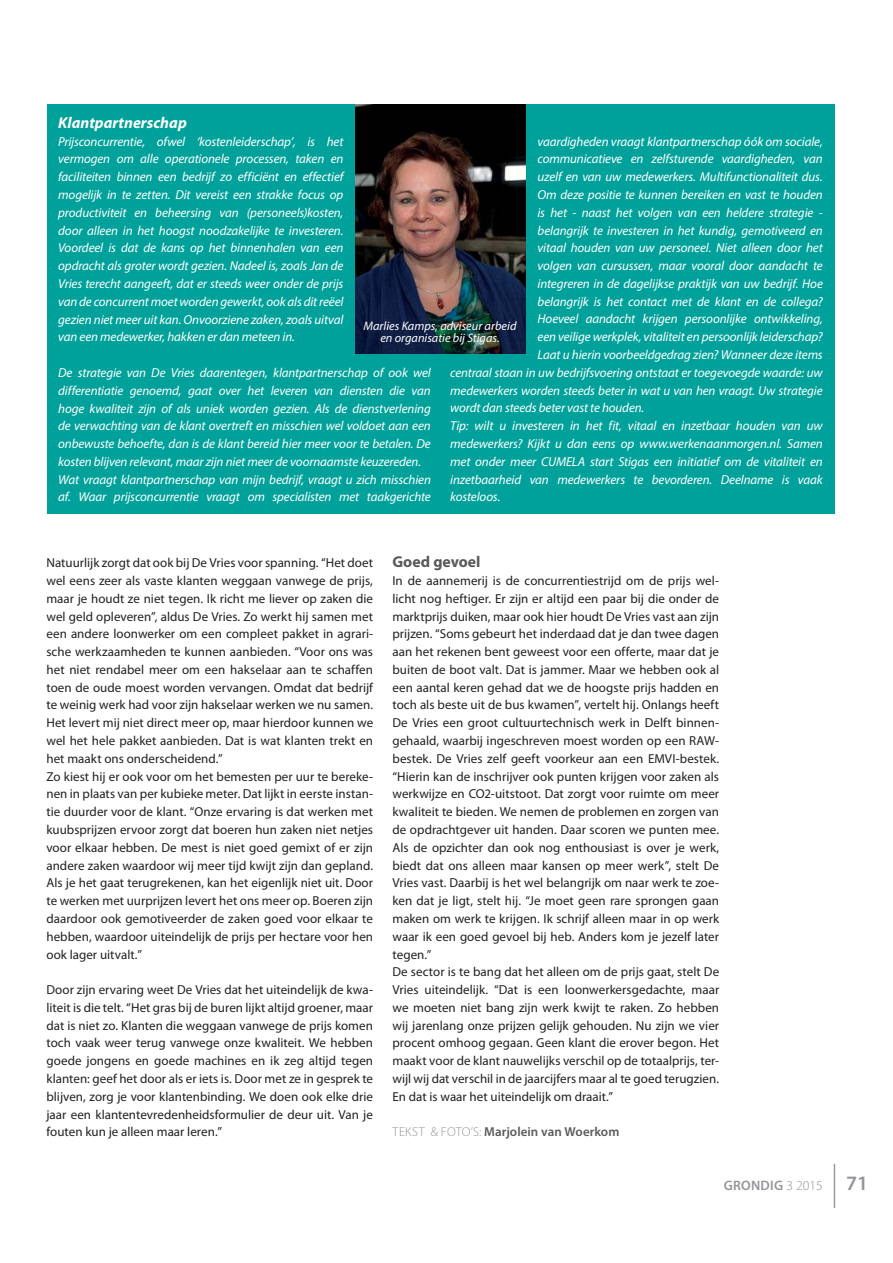
<style>
.page{position:relative;width:893px;height:1263px;background:#fff}
.page>*{position:absolute;margin:0;border:0;box-sizing:border-box;transform-origin:0 0}
.t1{font:italic 700 15.75px "Myriad Pro";letter-spacing:.005em;color:#fff}
.t2{font:700 15.75px "Myriad Pro";color:#58595b}
.t3{font:600 13.65px "Myriad Pro";letter-spacing:.02em;color:#939598}
.t4{font:13.05px/17.9px "Myriad Pro";color:#231f20}
.t5{font:italic 13.05px/17.9px "Myriad Pro";letter-spacing:-.01em;color:#fff;text-align:justify}
.t6{font:600 13.05px "Myriad Pro";letter-spacing:.005em;color:#58595b}
.t7{font:italic 12.3px/12.3px "Myriad Pro";color:#fff;text-align:center}
.s1{font-weight:300;color:#939598}
.s2{font-weight:300}
.s3{font-size:20.55px}
</style>
<div class="page">
<div style="left:47px;top:104px;width:787px;height:410px;background:#00a19a"></div>
<hr style="left:834px;top:1164px;width:1px;height:44px;background:#939598">
<img style="left:355px;top:104px;width:171px;height:250px">
<p class="t1" style="left:58px;top:113px;width:130px">Klantpartnerschap</p>
<p class="t5" style="left:58px;top:133px;width:287px">Prijsconcurrentie, ofwel ‘kostenleiderschap’, is het vermogen om alle operationele processen, taken en faciliteiten binnen een bedrijf zo efficiënt en effectief mogelijk in te zetten. Dit vereist een strakke focus op productiviteit en beheersing van (personeels)kosten, door alleen in het hoogst noodzakelijke te investeren.<br>Voordeel is dat de kans op het binnenhalen van een opdracht als groter wordt gezien. Nadeel is, zoals Jan de Vries terecht aangeeft, dat er steeds weer onder de prijs van de concurrent moet worden gewerkt, ook als dit reëel gezien niet meer uit kan. Onvoorziene zaken, zoals uitval van een medewerker, hakken er dan meteen in.</p>
<p class="t5" style="left:58px;top:364px;width:374px;text-align:left">De strategie van De Vries daarentegen, klantpartnerschap of ook wel differentiatie genoemd, gaat over het leveren van diensten die van hoge kwaliteit zijn of als uniek worden gezien. Als de dienstverlening de verwachting van de klant overtreft en misschien wel voldoet aan een onbewuste behoefte, dan is de klant bereid hier meer voor te betalen. De kosten blijven relevant, maar zijn niet meer de voornaamste keuzereden.<br>Wat vraagt klantpartnerschap van mijn bedrijf, vraagt u zich misschien af. Waar prijsconcurrentie vraagt om specialisten met taakgerichte</p>
<p class="t5" style="left:537px;top:133px;width:287px">vaardigheden vraagt klantpartnerschap óók om sociale,</p>
<p class="t5" style="left:537px;top:151px;width:287px">communicatieve en zelfsturende vaardigheden, van</p>
<p class="t5" style="left:537px;top:169px;width:287px">uzelf en van uw medewerkers. Multifunctionaliteit dus.</p>
<p class="t5" style="left:537px;top:186px;width:287px">Om deze positie te kunnen bereiken en vast te houden</p>
<p class="t5" style="left:537px;top:204px;width:287px">is het - naast het volgen van een heldere strategie -</p>
<p class="t5" style="left:537px;top:222px;width:287px">belangrijk te investeren in het kundig, gemotiveerd en</p>
<p class="t5" style="left:537px;top:240px;width:287px">vitaal houden van uw personeel. Niet alleen door het</p>
<p class="t5" style="left:537px;top:258px;width:287px">volgen van cursussen, maar vooral door aandacht te</p>
<p class="t5" style="left:537px;top:275px;width:287px">integreren in de dagelijkse praktijk van uw bedrijf. Hoe</p>
<p class="t5" style="left:537px;top:293px;width:287px">belangrijk is het contact met de klant en de collega?</p>
<p class="t5" style="left:537px;top:311px;width:287px">Hoeveel aandacht krijgen persoonlijke ontwikkeling,</p>
<p class="t5" style="left:537px;top:329px;width:287px">een veilige werkplek, vitaliteit en persoonlijk leiderschap?</p>
<p class="t5" style="left:537px;top:347px;width:287px">Laat u hierin voorbeeldgedrag zien? Wanneer deze items</p>
<p class="t5" style="left:450px;top:364px;width:374px">centraal staan in uw bedrijfsvoering ontstaat er toegevoegde waarde: uw</p>
<p class="t5" style="left:450px;top:382px;width:374px">medewerkers worden steeds beter in wat u van hen vraagt. Uw strategie</p>
<p class="t5" style="left:450px;top:400px;width:196px">wordt dan steeds beter vast te houden.</p>
<p class="t5" style="left:450px;top:418px;width:374px">Tip: wilt u investeren in het fit, vitaal en inzetbaar houden van uw</p>
<p class="t5" style="left:450px;top:436px;width:374px">medewerkers? Kijkt u dan eens op www.werkenaanmorgen.nl. Samen</p>
<p class="t5" style="left:450px;top:453px;width:374px">met onder meer CUMELA start Stigas een initiatief om de vitaliteit en</p>
<p class="t5" style="left:450px;top:471px;width:374px">inzetbaarheid van medewerkers te bevorderen. Deelname is vaak</p>
<p class="t5" style="left:450px;top:489px;width:52px">kosteloos.</p>
<p class="t7" style="left:363px;top:321px;width:155px">Marlies Kamps, adviseur arbeid en organisatie bij Stigas.</p>
<p class="t4" style="left:46px;top:555px;width:328px">Natuurlijk zorgt dat ook bij De Vries voor spanning. “Het doet wel eens zeer als vaste klanten weggaan vanwege de prijs, maar je houdt ze niet tegen. Ik richt me liever op zaken die wel geld opleveren”, aldus De Vries. Zo werkt hij samen met een andere loonwerker om een compleet pakket in agrari&shy;sche werkzaamheden te kunnen aanbieden. “Voor ons was het niet rendabel meer om een hakselaar aan te schaffen toen de oude moest worden vervangen. Omdat dat bedrijf te weinig werk had voor zijn hakselaar werken we nu samen.<br>Het levert mij niet direct meer op, maar hierdoor kunnen we wel het hele pakket aanbieden. Dat is wat klanten trekt en het maakt ons onderscheidend.”<br>Zo kiest hij er ook voor om het bemesten per uur te bereke&shy;nen in plaats van per kubieke meter. Dat lijkt in eerste instan&shy;tie duurder voor de klant. “Onze ervaring is dat werken met kuubsprijzen ervoor zorgt dat boeren hun zaken niet netjes voor elkaar hebben. De mest is niet goed gemixt of er zijn andere zaken waardoor wij meer tijd kwijt zijn dan gepland.<br>Als je het gaat terugrekenen, kan het eigenlijk niet uit. Door te werken met uurprijzen levert het ons meer op. Boeren zijn daardoor ook gemotiveerder de zaken goed voor elkaar te hebben, waardoor uiteindelijk de prijs per hectare voor hen ook lager uitvalt.”</p>
<p class="t4" style="left:46px;top:982px;width:328px;text-align:justify">Door zijn ervaring weet De Vries dat het uiteindelijk de kwa&shy;liteit is die telt. “Het gras bij de buren lijkt altijd groener, maar dat is niet zo. Klanten die weggaan vanwege de prijs komen toch vaak weer terug vanwege onze kwaliteit. We hebben goede jongens en goede machines en ik zeg altijd tegen klanten: geef het door als er iets is. Door met ze in gesprek te blijven, zorg je voor klantenbinding. We doen ook elke drie jaar een klantentevredenheidsformulier de deur uit. Van je fouten kun je alleen maar leren.”</p>
<p class="t2" style="left:392px;top:556px;width:90px">Goed gevoel</p>
<p class="t4" style="left:392px;top:572px;width:328px">In de aannemerij is de concurrentiestrijd om de prijs wel&shy;licht nog heftiger. Er zijn er altijd een paar bij die onder de marktprijs duiken, maar ook hier houdt De Vries vast aan zijn prijzen. “Soms gebeurt het inderdaad dat je dan twee dagen aan het rekenen bent geweest voor een offerte, maar dat je buiten de boot valt. Dat is jammer. Maar we hebben ook al een aantal keren gehad dat we de hoogste prijs hadden en toch als beste uit de bus kwamen”, vertelt hij. Onlangs heeft De Vries een groot cultuurtechnisch werk in Delft binnen&shy;gehaald, waarbij ingeschreven moest worden op een RAW&shy;bestek. De Vries zelf geeft voorkeur aan een EMVI-bestek. “Hierin kan de inschrijver ook punten krijgen voor zaken als werkwijze en CO2-uitstoot. Dat zorgt voor ruimte om meer kwaliteit te bieden. We nemen de problemen en zorgen van de opdrachtgever uit handen. Daar scoren we punten mee.<br>Als de opzichter dan ook nog enthousiast is over je werk, biedt dat ons alleen maar kansen op meer werk”, stelt De Vries vast. Daarbij is het wel belangrijk om naar werk te zoe&shy;ken dat je ligt, stelt hij. “Je moet geen rare sprongen gaan maken om werk te krijgen. Ik schrijf alleen maar in op werk waar ik een goed gevoel bij heb. Anders kom je jezelf later tegen.”<br>De sector is te bang dat het alleen om de prijs gaat, stelt De Vries uiteindelijk. “Dat is een loonwerkersgedachte, maar we moeten niet bang zijn werk kwijt te raken. Zo hebben wij jarenlang onze prijzen gelijk gehouden. Nu zijn we vier procent omhoog gegaan. Geen klant die erover begon. Het maakt voor de klant nauwelijks verschil op de totaalprijs, ter&shy;wijl wij dat verschil in de jaarcijfers maar al te goed terugzien.<br>En dat is waar het uiteindelijk om draait.”</p>
<p class="t6" style="left:393px;top:1124px;width:228px"><span class="s1">TEKST &amp; FOTO’S:</span> Marjolein van Woerkom</p>
<p class="t3" style="left:724px;top:1177px;width:146px">GRONDIG <span class="s2">3 2015</span> <span class="s3">71</span></p>
</div>
